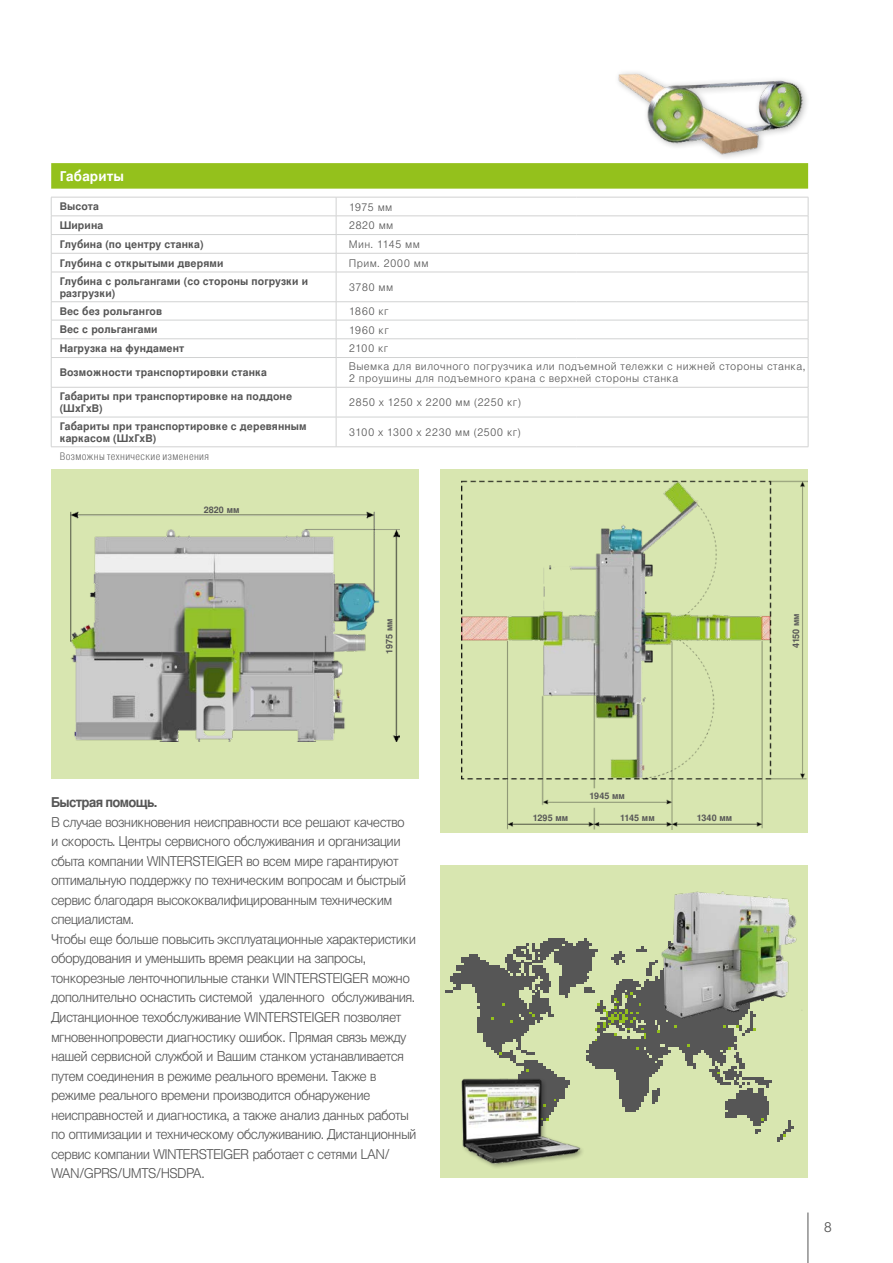
<style>
.page{position:relative;width:893px;height:1263px;background:#fff}
.page>*{position:absolute;margin:0;border:0;box-sizing:border-box;transform-origin:0 0}
.t1{font:300 13.5px/19.5px "Nimbus San LOT";letter-spacing:-.05em;color:#565656}
.t2{font:700 13.5px "Nimbus San LOT";letter-spacing:-.05em;color:#565656}
.t3{font:700 13.5px "Nimbus San LOT";letter-spacing:.01em;color:#fff}
.t4{font:700 10.5px/12px "Nimbus San LOT";letter-spacing:.01em;color:#565656}
.t5{font:300 10.5px/12px "Nimbus San LOT";letter-spacing:.035em;color:#565656}
.t6{font:10.5px "Nimbus San LOT Lig Con";letter-spacing:.04em;color:#565656}
.t7{font:700 9px "Nimbus San LOT";letter-spacing:.01em;color:#565656}
</style>
<div class="page">
<hr style="left:808px;top:1212px;width:1px;height:51px;background:#565656">
<div style="left:440px;top:866px;width:368px;height:312px;background:#d8e6b0"></div>
<svg style="left:778px;top:1121px;width:15px;height:21px"></svg>
<svg style="left:445px;top:938px;width:327px;height:196px"></svg>
<div style="left:461px;top:1078px;width:125px;height:92px;background:#d8e6b0"></div>
<img style="left:457px;top:1071px;width:125px;height:97px">
<div style="left:51px;top:469px;width:368px;height:310px;background:#d8e6b0"></div>
<div style="left:440px;top:469px;width:368px;height:364px;background:#d8e6b0"></div>
<img style="left:71px;top:511px;width:329px;height:230px">
<img style="left:461px;top:481px;width:347px;height:348px">
<img style="left:613px;top:891px;width:189px;height:157px">
<img style="left:618px;top:72px;width:186px;height:85px">
<svg style="left:51px;top:163px;width:757px;height:26px;background:#95c220"></svg>
<hr style="left:51px;top:197px;width:285px;height:1px;background:#d1d2d2">
<hr style="left:336px;top:197px;width:241px;height:1px;background:#d1d2d2">
<hr style="left:577px;top:197px;width:231px;height:1px;background:#d1d2d2">
<hr style="left:51px;top:216px;width:285px;height:1px;background:#d1d2d2">
<hr style="left:336px;top:216px;width:241px;height:1px;background:#d1d2d2">
<hr style="left:577px;top:216px;width:231px;height:1px;background:#d1d2d2">
<hr style="left:51px;top:234px;width:285px;height:1px;background:#d1d2d2">
<hr style="left:336px;top:234px;width:241px;height:1px;background:#d1d2d2">
<hr style="left:577px;top:234px;width:231px;height:1px;background:#d1d2d2">
<hr style="left:51px;top:253px;width:285px;height:1px;background:#d1d2d2">
<svg style="left:51px;top:198px;width:1px;height:74px"></svg>
<hr style="left:336px;top:253px;width:241px;height:1px;background:#d1d2d2">
<svg style="left:336px;top:198px;width:1px;height:74px"></svg>
<hr style="left:577px;top:253px;width:231px;height:1px;background:#d1d2d2">
<svg style="left:808px;top:197px;width:1px;height:75px"></svg>
<hr style="left:51px;top:272px;width:285px;height:1px;background:#d1d2d2">
<hr style="left:51px;top:272px;width:1px;height:30px;background:#d1d2d2">
<hr style="left:336px;top:272px;width:241px;height:1px;background:#d1d2d2">
<hr style="left:336px;top:272px;width:1px;height:30px;background:#d1d2d2">
<hr style="left:577px;top:272px;width:231px;height:1px;background:#d1d2d2">
<hr style="left:808px;top:272px;width:1px;height:30px;background:#d1d2d2">
<hr style="left:51px;top:301px;width:285px;height:1px;background:#d1d2d2">
<hr style="left:336px;top:301px;width:241px;height:1px;background:#d1d2d2">
<hr style="left:577px;top:301px;width:231px;height:1px;background:#d1d2d2">
<hr style="left:51px;top:320px;width:285px;height:1px;background:#d1d2d2">
<hr style="left:336px;top:320px;width:241px;height:1px;background:#d1d2d2">
<hr style="left:577px;top:320px;width:231px;height:1px;background:#d1d2d2">
<hr style="left:51px;top:338px;width:285px;height:1px;background:#d1d2d2">
<hr style="left:336px;top:338px;width:241px;height:1px;background:#d1d2d2">
<hr style="left:577px;top:338px;width:231px;height:1px;background:#d1d2d2">
<hr style="left:51px;top:357px;width:285px;height:1px;background:#d1d2d2">
<svg style="left:51px;top:302px;width:1px;height:85px"></svg>
<hr style="left:336px;top:357px;width:241px;height:1px;background:#d1d2d2">
<svg style="left:336px;top:302px;width:1px;height:85px"></svg>
<hr style="left:577px;top:357px;width:231px;height:1px;background:#d1d2d2">
<svg style="left:808px;top:302px;width:1px;height:85px"></svg>
<hr style="left:51px;top:387px;width:285px;height:1px;background:#d1d2d2">
<hr style="left:51px;top:387px;width:1px;height:30px;background:#d1d2d2">
<hr style="left:336px;top:387px;width:241px;height:1px;background:#d1d2d2">
<hr style="left:336px;top:387px;width:1px;height:30px;background:#d1d2d2">
<hr style="left:577px;top:387px;width:231px;height:1px;background:#d1d2d2">
<hr style="left:808px;top:387px;width:1px;height:30px;background:#d1d2d2">
<hr style="left:51px;top:417px;width:285px;height:1px;background:#d1d2d2">
<hr style="left:51px;top:417px;width:1px;height:30px;background:#d1d2d2">
<hr style="left:336px;top:417px;width:241px;height:1px;background:#d1d2d2">
<hr style="left:336px;top:417px;width:1px;height:30px;background:#d1d2d2">
<hr style="left:577px;top:417px;width:231px;height:1px;background:#d1d2d2">
<hr style="left:808px;top:417px;width:1px;height:30px;background:#d1d2d2">
<hr style="left:51px;top:446px;width:285px;height:1px;background:#d1d2d2">
<hr style="left:336px;top:446px;width:241px;height:1px;background:#d1d2d2">
<hr style="left:577px;top:446px;width:231px;height:1px;background:#d1d2d2">
<p class="t3" style="left:60px;top:168px;width:66px">Габариты</p>
<p class="t4" style="left:60px;top:201px;width:41px">Высота</p>
<p class="t5" style="left:349px;top:201px;width:45px">1975 мм</p>
<p class="t4" style="left:60px;top:220px;width:45px">Ширина</p>
<p class="t5" style="left:349px;top:220px;width:46px">2820 мм</p>
<p class="t4" style="left:60px;top:239px;width:145px">Глубина (по центру станка)</p>
<p class="t5" style="left:349px;top:239px;width:72px">Мин. 1145 мм</p>
<p class="t4" style="left:60px;top:257px;width:165px">Глубина с открытыми дверями</p>
<p class="t5" style="left:349px;top:257px;width:81px">Прим. 2000 мм</p>
<p class="t4" style="left:60px;top:275px;width:250px">Глубина с рольгангами (со стороны погрузки и разгрузки)</p>
<p class="t5" style="left:349px;top:281px;width:46px">3780 мм</p>
<p class="t4" style="left:60px;top:306px;width:104px">Вес без рольгангов</p>
<p class="t5" style="left:349px;top:305px;width:41px">1860 кг</p>
<p class="t4" style="left:60px;top:324px;width:99px">Вес с рольгангами</p>
<p class="t5" style="left:349px;top:324px;width:41px">1960 кг</p>
<p class="t4" style="left:60px;top:343px;width:126px">Нагрузка на фундамент</p>
<p class="t5" style="left:349px;top:343px;width:41px">2100 кг</p>
<p class="t4" style="left:60px;top:367px;width:209px">Возможности транспортировки станка</p>
<p class="t5" style="left:349px;top:361px;width:458px">Выемка для вилочного погрузчика или подъемной тележки с нижней стороны станка,<br>2 проушины для подъемного крана с верхней стороны станка</p>
<p class="t4" style="left:60px;top:391px;width:234px">Габариты при транспортировке на поддоне (ШхГхВ)</p>
<p class="t5" style="left:349px;top:397px;width:174px">2850 x 1250 x 2200 мм (2250 кг)</p>
<p class="t4" style="left:60px;top:421px;width:248px">Габариты при транспортировке с деревянным каркасом (ШхГхВ)</p>
<p class="t5" style="left:349px;top:426px;width:173px">3100 x 1300 x 2230 мм (2500 кг)</p>
<p class="t6" style="left:60px;top:450px;width:151px">Возможны технические изменения</p>
<p class="t7" style="left:204px;top:505px;width:37px">2820 мм</p>
<p class="t7" style="left:384px;top:653px;width:37px;rotate:-90deg">1975 мм</p>
<p class="t7" style="left:791px;top:648px;width:36px;rotate:-90deg">4150 мм</p>
<p class="t2" style="left:51px;top:794px;width:108px">Быстрая помощь.</p>
<p class="t1" style="left:51px;top:812px;width:367px">В случае возникновения неисправности все решают качество<br>и скорость. Центры сервисного обслуживания и организации сбыта компании WINTERSTEIGER во всем мире гарантируют оптимальную поддержку по техническим вопросам и быстрый сервис благодаря высококвалифицированным техническим специалистам.<br>Чтобы еще больше повысить эксплуатационные характеристики оборудования и уменьшить время реакции на запросы, тонкорезные ленточнопильные станки WINTERSTEIGER можно дополнительно оснастить системой удаленного обслуживания.<br>Дистанционное техобслуживание WINTERSTEIGER позволяет мгновеннопровести диагностику ошибок. Прямая связь между нашей сервисной службой и Вашим станком устанавливается путем соединения в режиме реального времени. Также в режиме реального времени производится обнаружение неисправностей и диагностика, а также анализ данных работы по оптимизации и техническому обслуживанию. Дистанционный сервис компании WINTERSTEIGER работает с сетями LAN/ WAN/GPRS/UMTS/HSDPA.</p>
<p class="t7" style="left:589px;top:790px;width:37px">1945 мм</p>
<p class="t7" style="left:533px;top:813px;width:37px">1295 мм</p>
<p class="t7" style="left:620px;top:813px;width:36px">1145 мм</p>
<p class="t7" style="left:697px;top:813px;width:37px">1340 мм</p>
<p class="t1" style="left:824px;top:1218px;width:10px">8</p>
</div>
